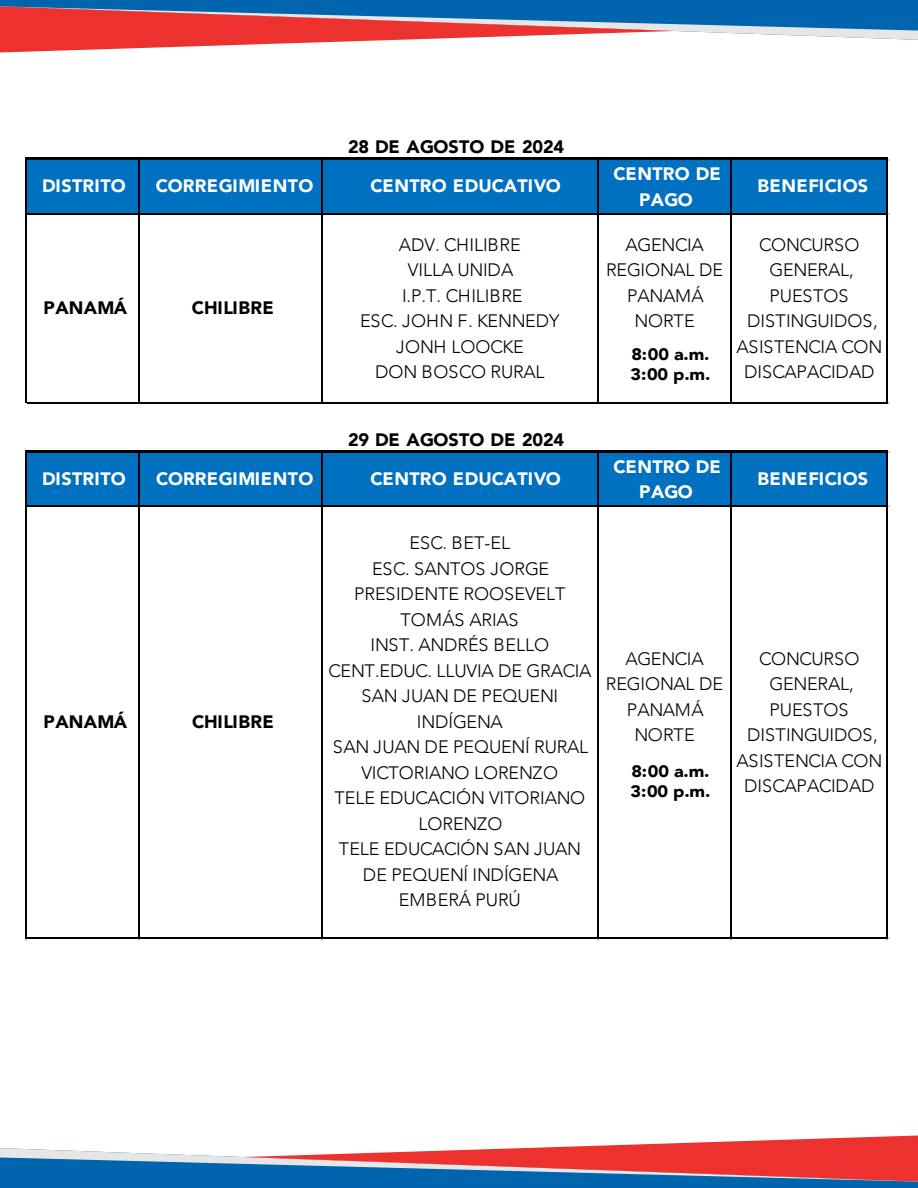
<style>
.page{position:relative;width:918px;height:1188px;background:#fff}
.page>*{position:absolute;margin:0;border:0;box-sizing:border-box;transform-origin:0 0}
.t1{font:300 18px/25.5px "Avenir";letter-spacing:-.01em;color:#000;text-align:center}
.t2{font:900 18px/25.5px "Avenir";letter-spacing:.015em;color:#fff;text-align:center}
.t3{font:900 18px "Avenir";color:#000}
.t4{font:900 18px "Avenir";letter-spacing:.02em;color:#000}
.t5{font:900 16.65px/20px "Avenir";letter-spacing:-.01em;color:#000;scale:1.09 1}
</style>
<div class="page">
<svg style="left:0;top:1135px;width:918px;height:53px"></svg>
<svg style="left:0;top:0;width:918px;height:52px"></svg>
<div style="left:26px;top:159px;width:862px;height:55px;background:#0070c0"></div>
<div style="left:26px;top:452px;width:862px;height:55px;background:#0070c0"></div>
<hr style="left:26px;top:158px;width:862px;height:2px;background:#000">
<hr style="left:27px;top:213px;width:861px;height:1px;background:#000">
<hr style="left:26px;top:160px;width:1px;height:244px;background:#000">
<hr style="left:138px;top:160px;width:2px;height:244px;background:#000">
<hr style="left:321px;top:160px;width:1px;height:244px;background:#000">
<hr style="left:597px;top:160px;width:1px;height:244px;background:#000">
<hr style="left:730px;top:160px;width:2px;height:244px;background:#000">
<hr style="left:27px;top:402px;width:861px;height:2px;background:#000">
<hr style="left:886px;top:160px;width:2px;height:244px;background:#000">
<hr style="left:26px;top:450px;width:862px;height:3px;background:#000">
<hr style="left:27px;top:505px;width:861px;height:2px;background:#000">
<hr style="left:26px;top:453px;width:1px;height:486px;background:#000">
<hr style="left:138px;top:453px;width:2px;height:486px;background:#000">
<hr style="left:321px;top:453px;width:1px;height:486px;background:#000">
<hr style="left:597px;top:453px;width:1px;height:486px;background:#000">
<hr style="left:730px;top:453px;width:2px;height:486px;background:#000">
<hr style="left:27px;top:937px;width:861px;height:2px;background:#000">
<hr style="left:886px;top:453px;width:2px;height:486px;background:#000">
<p class="t3" style="left:348px;top:131px;width:218px">28 DE AGOSTO DE 2024</p>
<p class="t2" style="left:42px;top:173px;width:85px">DISTRITO</p>
<p class="t2" style="left:156px;top:173px;width:159px">CORREGIMIENTO</p>
<p class="t2" style="left:370px;top:173px;width:192px">CENTRO EDUCATIVO</p>
<p class="t2" style="left:614px;top:161px;width:109px">CENTRO DE<br>PAGO</p>
<p class="t2" style="left:758px;top:173px;width:112px">BENEFICIOS</p>
<p class="t3" style="left:43px;top:292px;width:85px">PANAMÁ</p>
<p class="t4" style="left:192px;top:292px;width:83px">CHILIBRE</p>
<p class="t1" style="left:360px;top:232px;width:201px">ADV. CHILIBRE<br>VILLA UNIDA<br>I.P.T. CHILIBRE<br>ESC. JOHN F. KENNEDY<br>JONH LOOCKE<br>DON BOSCO RURAL</p>
<p class="t1" style="left:606px;top:232px;width:119px">AGENCIA<br>REGIONAL DE<br>PANAMÁ<br>NORTE</p>
<p class="t1" style="left:737px;top:232px;width:148px">CONCURSO<br>GENERAL,<br>PUESTOS<br>DISTINGUIDOS,<br>ASISTENCIA CON<br>DISCAPACIDAD</p>
<p class="t5" style="left:631px;top:344px;width:75px">8:00 a.m.<br>3:00 p.m.</p>
<p class="t3" style="left:348px;top:424px;width:218px">29 DE AGOSTO DE 2024</p>
<p class="t2" style="left:42px;top:465px;width:85px">DISTRITO</p>
<p class="t2" style="left:156px;top:465px;width:159px">CORREGIMIENTO</p>
<p class="t2" style="left:371px;top:465px;width:192px">CENTRO EDUCATIVO</p>
<p class="t3" style="left:44px;top:706px;width:85px">PANAMÁ</p>
<p class="t4" style="left:192px;top:706px;width:83px">CHILIBRE</p>
<p class="t1" style="left:328px;top:530px;width:265px">ESC. BET-EL<br>ESC. SANTOS JORGE<br>PRESIDENTE ROOSEVELT<br>TOMÁS ARIAS<br>INST. ANDRÉS BELLO<br>CENT.EDUC. LLUVIA DE GRACIA<br>SAN JUAN DE PEQUENI<br>INDÍGENA<br>SAN JUAN DE PEQUENÍ RURAL<br>VICTORIANO LORENZO<br>TELE EDUCACIÓN VITORIANO<br>LORENZO<br>TELE EDUCACIÓN SAN JUAN<br>DE PEQUENÍ INDÍGENA<br>EMBERÁ PURÚ</p>
<p class="t2" style="left:614px;top:453px;width:109px">CENTRO DE<br>PAGO</p>
<p class="t2" style="left:758px;top:465px;width:112px">BENEFICIOS</p>
<p class="t1" style="left:606px;top:646px;width:119px">AGENCIA<br>REGIONAL DE<br>PANAMÁ<br>NORTE</p>
<p class="t1" style="left:737px;top:646px;width:148px">CONCURSO<br>GENERAL,<br>PUESTOS<br>DISTINGUIDOS,<br>ASISTENCIA CON<br>DISCAPACIDAD</p>
<p class="t5" style="left:631px;top:761px;width:75px">8:00 a.m.<br>3:00 p.m.</p>
</div>
